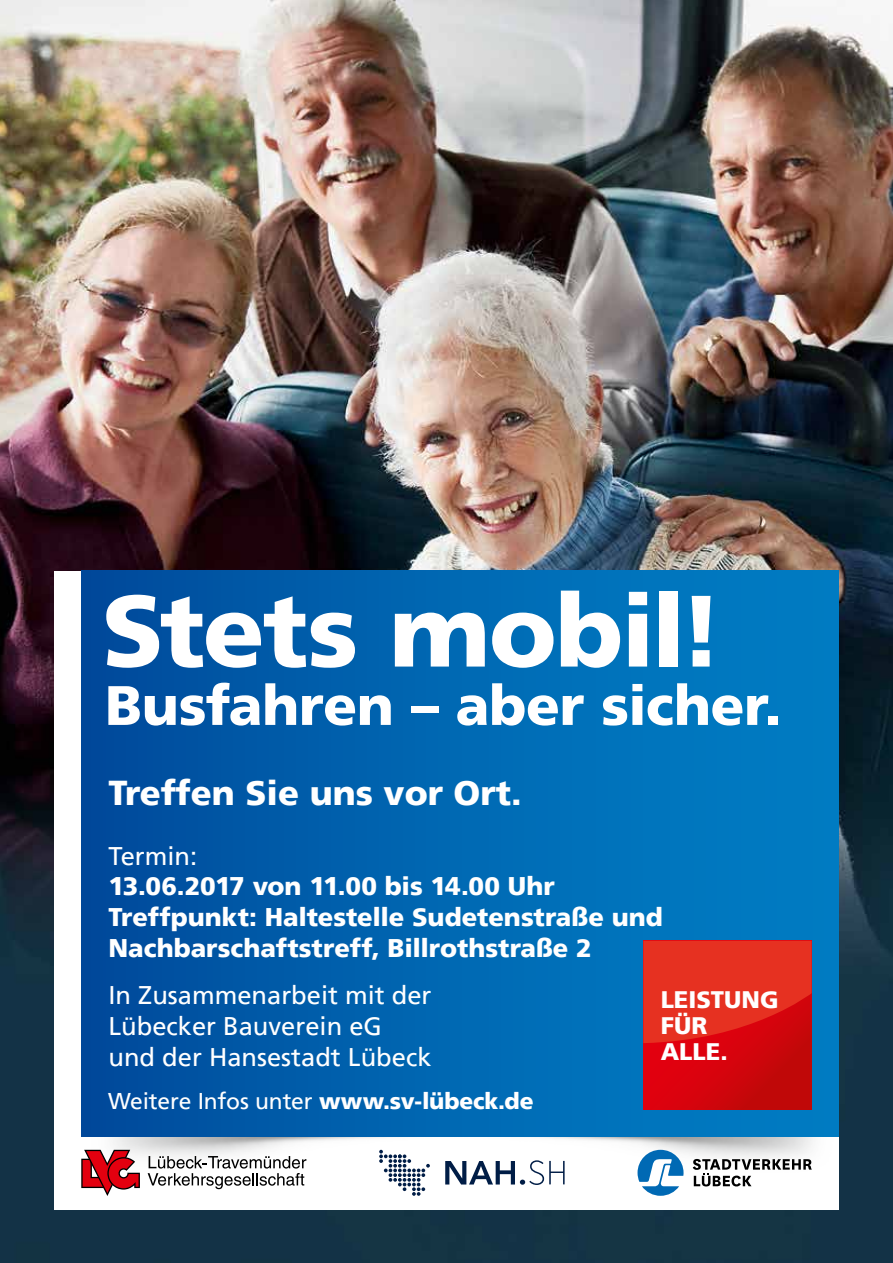
<style>
.page{position:relative;width:893px;height:1263px;background:#fff}
.page>*{position:absolute;margin:0;border:0;box-sizing:border-box;transform-origin:0 0}
.t1{font:900 101.25px "Frutiger LT";letter-spacing:-.02em;color:#fff}
.t2{font:900 55.5px "Frutiger LT";letter-spacing:-.005em;color:#fff}
.t3{font:900 34.5px "Frutiger LT";color:#fff}
.t4{font:900 25.5px/30.8px "Frutiger LT";letter-spacing:-.005em;color:#fff}
.t5{font:25.5px/30.8px "Frutiger LT";color:#fff}
.t6{font:900 23.85px/26.2px "Frutiger LT";color:#fff}
.t7{font:22.8px "Frutiger LT";letter-spacing:-.01em;color:#fff}
.s1{font-weight:900}
</style>
<div class="page">
<img style="left:0;top:0;width:893px;height:1263px">
<div style="left:54px;top:571px;width:785px;height:638px;background:#fff"></div>
<img style="left:81px;top:1136px;width:758px;height:37px">
<div style="left:81px;top:571px;width:758px;height:565px;background:linear-gradient(to right,#004c9d,#0180c6)"></div>
<div style="left:643px;top:941px;width:169px;height:168px;background:linear-gradient(to right,#e50010,#bd0908)"></div>
<svg style="left:643px;top:941px;width:169px;height:102px;background:#e2291d"></svg>
<svg style="left:148px;top:1156px;width:158px;height:33px"></svg>
<svg style="left:81px;top:1150px;width:59px;height:46px"></svg>
<svg style="left:693px;top:1159px;width:119px;height:27px"></svg>
<svg style="left:637px;top:1150px;width:46px;height:46px"></svg>
<svg style="left:379px;top:1150px;width:51px;height:46px"></svg>
<svg style="left:445px;top:1160px;width:120px;height:25px"></svg>
<h1 class="t1" style="left:102px;top:570px;width:623px">Stets mobil!</h1>
<h2 class="t2" style="left:105px;top:672px;width:678px">Busfahren – aber sicher.</h2>
<h3 class="t3" style="left:108px;top:772px;width:415px">Treffen Sie uns vor Ort.</h3>
<p class="t5" style="left:108px;top:840px;width:90px">Termin:</p>
<p class="t4" style="left:108px;top:871px;width:556px">13.06.2017 von 11.00 bis 14.00 Uhr<br>Treffpunkt: Haltestelle Sudetenstraße und<br>Nachbarschaftstreff, Billrothstraße 2</p>
<p class="t5" style="left:108px;top:980px;width:325px">In Zusammenarbeit mit der<br>Lübecker Bauverein eG und der Hansestadt Lübeck</p>
<p class="t6" style="left:661px;top:986px;width:119px">LEISTUNG<br>FÜR<br>ALLE.</p>
<p class="t7" style="left:108px;top:1088px;width:427px">Weitere Infos unter <span class="s1">www.sv-lübeck.de</span></p>
</div>
